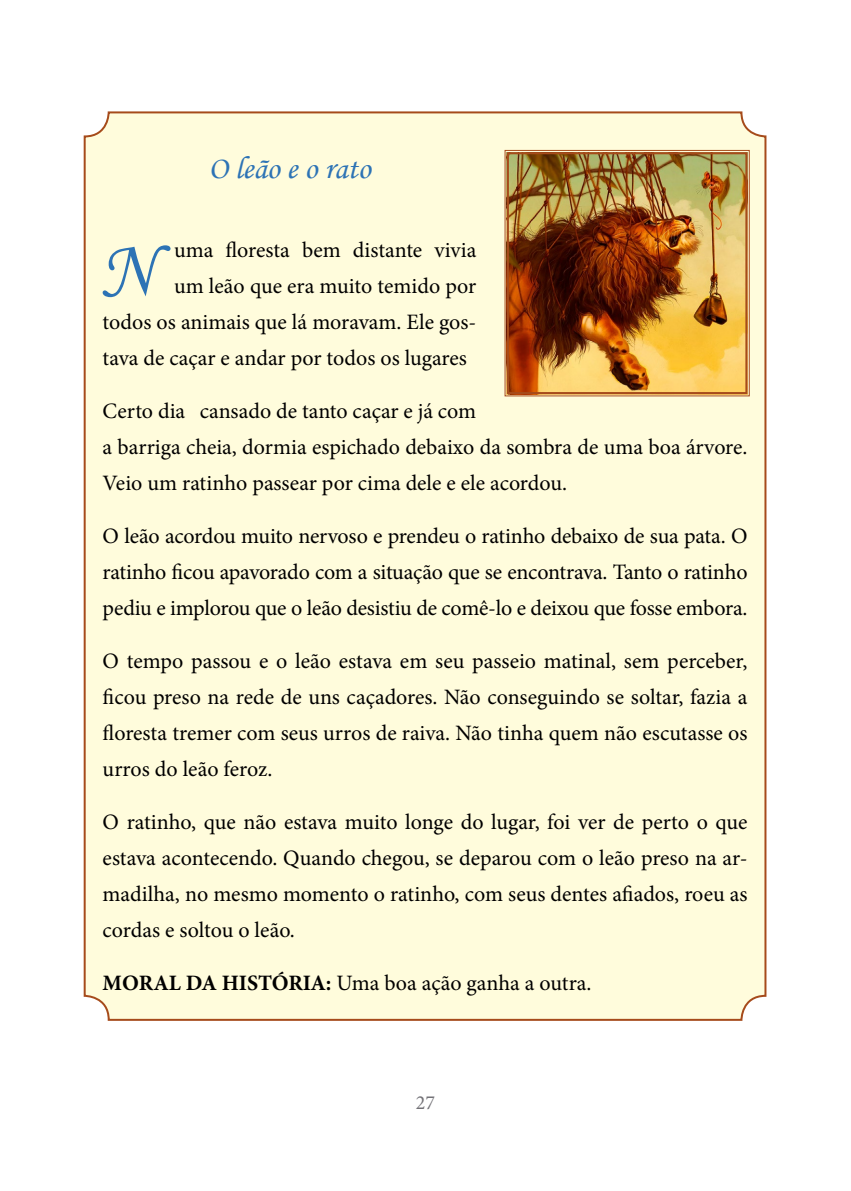
<style>
.page{position:relative;width:851px;height:1191px;background:#fff}
.page>*{position:absolute;margin:0;border:0;box-sizing:border-box;transform-origin:0 0}
.t1{font:78.6px "Monotype Corsiva";color:#2d73b5}
.t2{font:32px "Monotype Corsiva";color:#2d73b5}
.t3{font:22px/36px "Minion Pro";color:#000;text-align:justify}
.t4{font:20px "Minion Pro";color:#737277}
.s1{font-weight:700}
</style>
<div class="page">
<div style="left:85px;top:112px;width:680px;height:907px;background:#fffcdc;border-radius:24px"></div>
<img style="left:504px;top:150px;width:245px;height:246px">
<div style="left:506px;top:152px;width:241px;height:242px;border:2px solid #a64b1b"></div>
<h2 class="t2" style="left:208px;top:149px;width:163px">O leão e o rato</h2>
<h1 class="t1" style="left:99px;top:221px;width:57px">N</h1>
<p class="t3" style="left:174px;top:232px;width:304px">uma floresta bem distante vivia</p>
<p class="t3" style="left:174px;top:268px;width:304px">um leão que era muito temido por</p>
<p class="t3" style="left:103px;top:304px;width:375px">todos os animais que lá moravam. Ele gos-</p>
<p class="t3" style="left:103px;top:340px;width:365px">tava de caçar e andar por todos os lugares</p>
<p class="t3" style="left:103px;top:393px;width:646px;text-align:left">Certo dia cansado de tanto caçar e já com<br>a barriga cheia, dormia espichado debaixo da sombra de uma boa árvore.<br>Veio um ratinho passear por cima dele e ele acordou.</p>
<p class="t3" style="left:103px;top:518px;width:646px">O leão acordou muito nervoso e prendeu o ratinho debaixo de sua pata. O ratinho ficou apavorado com a situação que se encontrava. Tanto o ratinho pediu e implorou que o leão desistiu de comê-lo e deixou que fosse embora.</p>
<p class="t3" style="left:103px;top:643px;width:646px">O tempo passou e o leão estava em seu passeio matinal, sem perceber, ficou preso na rede de uns caçadores. Não conseguindo se soltar, fazia a floresta tremer com seus urros de raiva. Não tinha quem não escutasse os urros do leão feroz.</p>
<p class="t3" style="left:103px;top:804px;width:646px">O ratinho, que não estava muito longe do lugar, foi ver de perto o que estava acontecendo. Quando chegou, se deparou com o leão preso na ar&shy;madilha, no mesmo momento o ratinho, com seus dentes afiados, roeu as cordas e soltou o leão.</p>
<p class="t3" style="left:103px;top:965px;width:490px"><span class="s1">MORAL DA HISTÓRIA:</span> Uma boa ação ganha a outra.</p>
<p class="t4" style="left:416px;top:1088px;width:21px">27</p>
</div>
